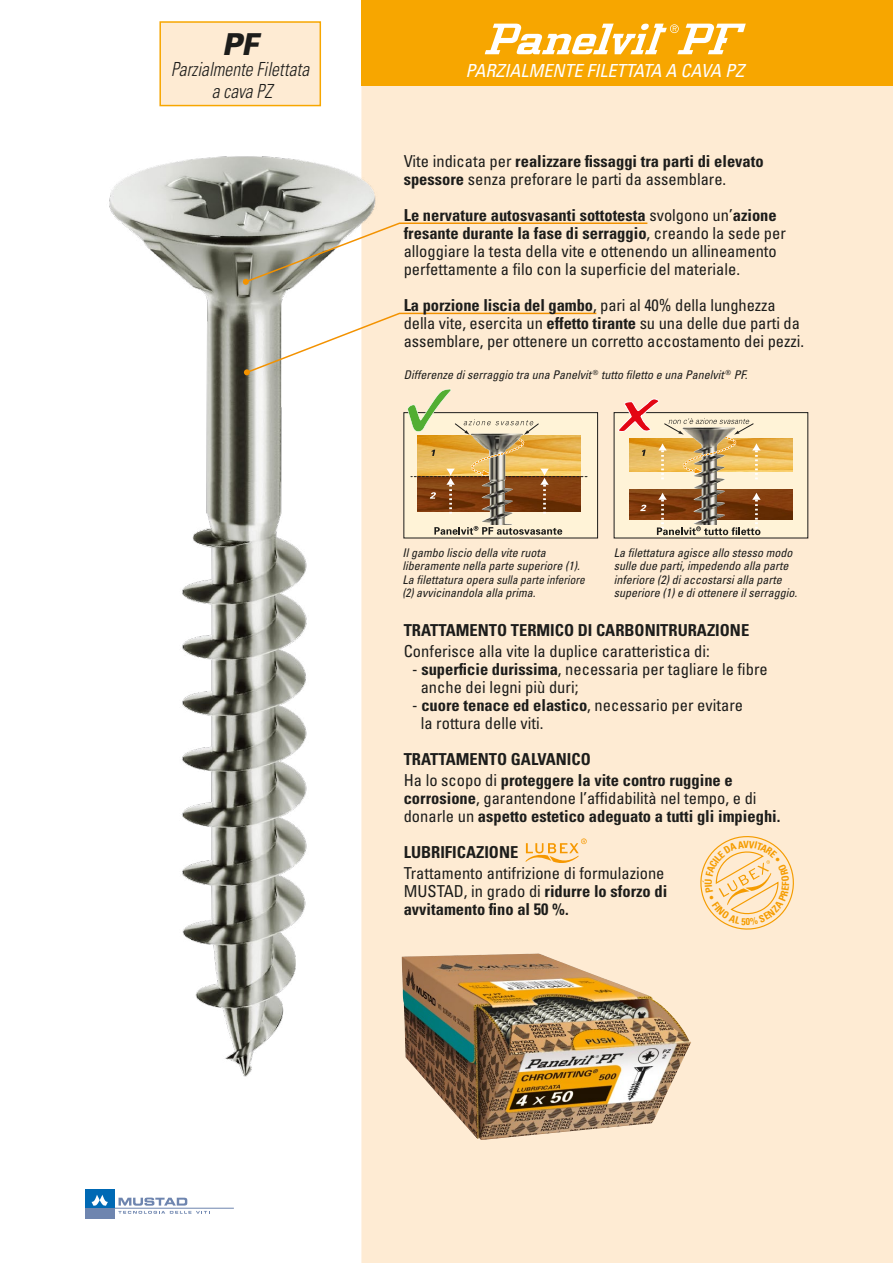
<style>
.page{position:relative;width:893px;height:1263px;background:#fff}
.page>*{position:absolute;margin:0;border:0;box-sizing:border-box;transform-origin:0 0}
.t1{font:italic 900 30.3px "Univers";color:#1d1d1b;scale:.9 1}
.t2{font:italic 300 condensed 19.5px/21.6px "Univers";color:#1d1d1b;text-align:center;scale:.9 1}
.t3{font:italic condensed 18px "Univers";color:#fff}
.t4{font:condensed 16.5px/18px "Univers";color:#1d1d1b}
.t5{font:700 condensed 16.5px/21px "Univers";color:#1d1d1b}
.t6{font:italic condensed 12px/13.5px "Univers";color:#1d1d1b}
.s1{font-weight:700}
.s2{font-weight:400}
</style>
<div class="page">
<hr style="left:114px;top:1208px;width:120px;height:1px;background:#6e85af">
<div style="left:85px;top:1190px;width:29px;height:29px;background:#6e85af"></div>
<div style="left:85px;top:1190px;width:29px;height:18px;background:#0069b4"></div>
<svg style="left:92px;top:1195px;width:16px;height:11px"></svg>
<svg style="left:118px;top:1197px;width:92px;height:17px"></svg>
<div style="left:361px;top:85px;width:532px;height:1178px;background:#feebd3"></div>
<div style="left:361px;top:0;width:532px;height:85px;background:#f7a600"></div>
<div style="left:159px;top:21px;width:162px;height:85px;background:#feebd3;border:2px solid #f7a600"></div>
<img style="left:109px;top:142px;width:290px;height:944px">
<svg style="left:244px;top:312px;width:354px;height:63px"></svg>
<svg style="left:526px;top:838px;width:61px;height:25px;background:#fcd8a4"></svg>
<svg style="left:484px;top:23px;width:262px;height:31px"></svg>
<svg style="left:243px;top:222px;width:406px;height:63px;background:#ebdcc6"></svg>
<div style="left:404px;top:413px;width:194px;height:125px;background:#fff3d7"></div>
<div style="left:404px;top:412px;width:194px;height:126px;border:1px solid #1d1d1b"></div>
<img style="left:482px;top:515px;width:30px;height:10px">
<svg style="left:434px;top:526px;width:128px;height:9px"></svg>
<div style="left:614px;top:413px;width:194px;height:125px;background:#fff3d7"></div>
<img style="left:761px;top:438px;width:32px;height:33px">
<img style="left:630px;top:489px;width:163px;height:30px">
<svg style="left:640px;top:505px;width:7px;height:6px"></svg>
<img style="left:682px;top:480px;width:53px;height:13px">
<svg style="left:677px;top:535px;width:73px;height:2px"></svg>
<svg style="left:657px;top:493px;width:104px;height:42px"></svg>
<img style="left:402px;top:953px;width:289px;height:187px">
<svg style="left:407px;top:389px;width:180px;height:126px"></svg>
<svg style="left:618px;top:398px;width:143px;height:82px"></svg>
<svg style="left:696px;top:832px;width:102px;height:102px;background:#fde4c0"></svg>
<h1 class="t1" style="left:222px;top:25px;width:42px">PF</h1>
<p class="t2" style="left:171px;top:58px;width:155px">Parzialmente Filettata a cava PZ</p>
<p class="t3" style="left:465px;top:59px;width:280px">PARZIALMENTE FILETTATA A CAVA PZ</p>
<p class="t4" style="left:404px;top:151px;width:361px">Vite indicata per <span class="s1">realizzare fissaggi tra parti di elevato spessore</span> senza preforare le parti da assemblare.</p>
<p class="t4" style="left:404px;top:205px;width:384px"><span class="s1">Le nervature autosvasanti sottotesta</span> svolgono un’<span class="s1">azione fresante durante la fase di serraggio</span>, creando la sede per alloggiare la testa della vite e ottenendo un allineamento perfettamente a filo con la superficie del materiale.</p>
<p class="t4" style="left:404px;top:295px;width:402px"><span class="s1">La porzione liscia del gambo</span>, pari al 40% della lunghezza della vite, esercita un <span class="s1">effetto tirante</span> su una delle due parti da assemblare, per ottenere un corretto accostamento dei pezzi.</p>
<p class="t6" style="left:404px;top:368px;width:345px">Differenze di serraggio tra una Panelvit <sup>®</sup> tutto filetto e una Panelvit <sup>®</sup> PF.</p>
<p class="t6" style="left:402px;top:546px;width:184px">Il gambo liscio della vite ruota liberamente nella parte superiore (1).<br>La filettatura opera sulla parte inferiore (2) avvicinandola alla prima.</p>
<p class="t6" style="left:614px;top:546px;width:185px">La filettatura agisce allo stesso modo sulle due parti, impedendo alla parte inferiore (2) di accostarsi alla parte superiore (1) e di ottenere il serraggio.</p>
<p class="t5" style="left:404px;top:620px;width:347px">TRATTAMENTO TERMICO DI CARBONITRURAZIONE</p>
<p class="t4" style="left:404px;top:642px;width:308px">Conferisce alla vite la duplice caratteristica di:</p>
<p class="t4" style="left:421px;top:660px;width:349px;text-indent:-8px">- <span class="s1">superficie durissima</span>, necessaria per tagliare le fibre anche dei legni più duri;</p>
<p class="t4" style="left:421px;top:696px;width:324px;text-indent:-8px">- <span class="s1">cuore tenace ed elastico</span>, necessario per evitare la rottura delle viti.</p>
<p class="t5" style="left:404px;top:749px;width:331px">TRATTAMENTO GALVANICO<br><span class="s2">Ha lo scopo di</span> proteggere la vite contro ruggine e</p>
<p class="t5" style="left:404px;top:789px;width:378px;line-height:18px">corrosione<span class="s2">, garantendone l’affidabilità nel tempo, e di donarle un</span> aspetto estetico adeguato a tutti gli impieghi.</p>
<p class="t5" style="left:404px;top:842px;width:116px">LUBRIFICAZIONE</p>
<p class="t4" style="left:404px;top:864px;width:265px">Trattamento antifrizione di formulazione<br>MUSTAD, in grado di <span class="s1">ridurre lo sforzo di avvitamento fino al 50 %.</span></p>
</div>
